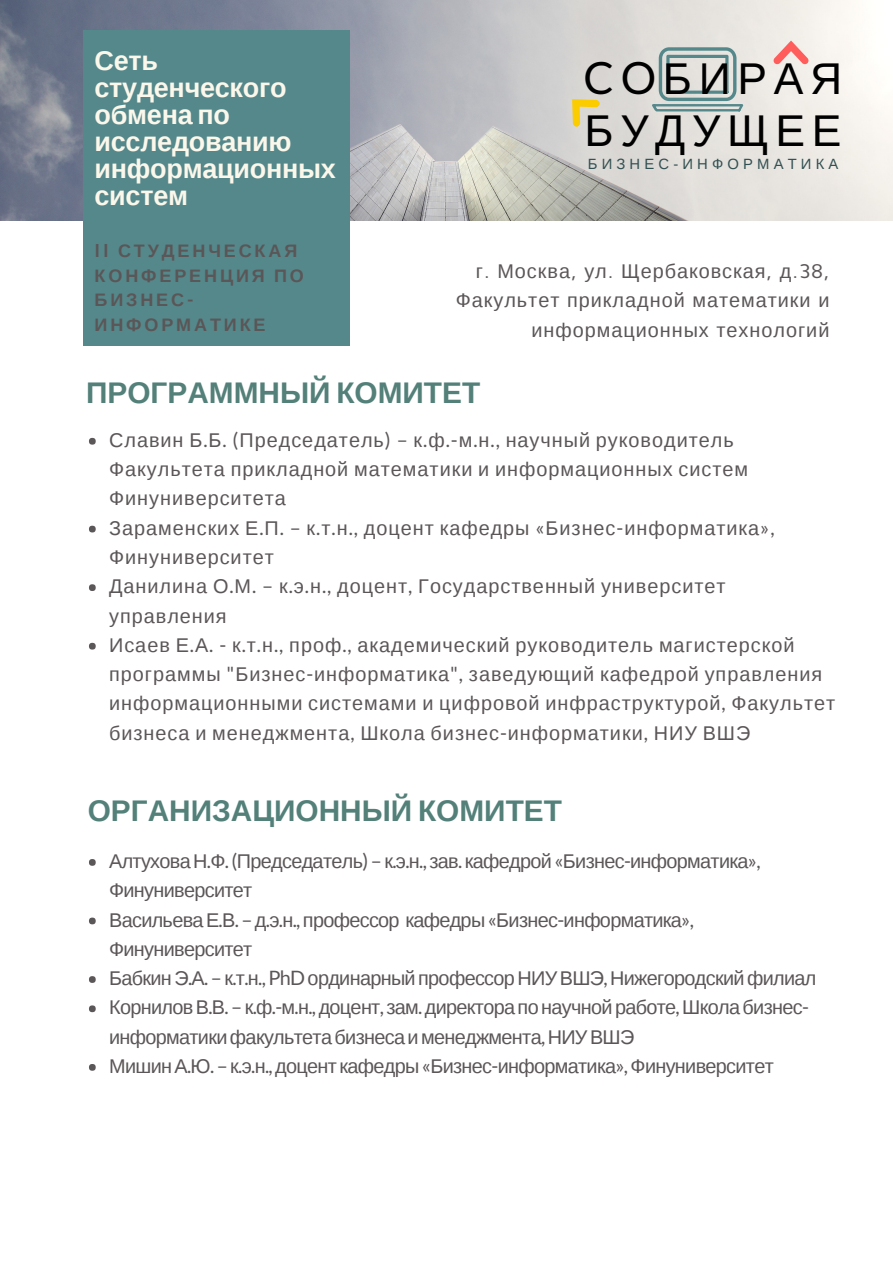
<style>
.page{position:relative;width:893px;height:1263px;background:#fff}
.page>*{position:absolute;margin:0;border:0;box-sizing:border-box;transform-origin:0 0}
.t1{font:44.55px/51.8px "Liberation Sans";letter-spacing:.15em;color:#000}
.t2{font:700 29.85px "Liberation Sans";color:#538079}
.t3{font:700 27px/27px "Liberation Sans";letter-spacing:-.01em;color:#fbf7eb}
.t4{font:19.8px/29.2px "Liberation Sans";letter-spacing:.05em;color:#5b5657;text-align:right}
.t5{font:19.8px/29.2px "Liberation Sans";letter-spacing:-.035em;color:#5b5657}
.t6{font:700 18px/24.8px "Liberation Sans";letter-spacing:.16em;color:#5b5657}
.t7{font:14.85px "Liberation Sans";letter-spacing:.28em;color:#325052}
.s1{font-family:"Lato"}
.s2{font-family:"Arimo"}
.s3{font-family:"Nunito";font-weight:300}
</style>
<div class="page">
<img style="left:0;top:0;width:893px;height:221px">
<div style="left:83px;top:30px;width:267px;height:316px;background:#55888b"></div>
<div style="left:89px;top:438px;width:7px;height:7px;background:#5b5657;border-radius:50%"></div>
<div style="left:89px;top:526px;width:7px;height:6px;background:#5b5657;border-radius:50%"></div>
<div style="left:89px;top:584px;width:7px;height:7px;background:#5b5657;border-radius:50%"></div>
<div style="left:89px;top:643px;width:7px;height:7px;background:#5b5657;border-radius:50%"></div>
<div style="left:89px;top:859px;width:7px;height:7px;background:#5b5657;border-radius:50%"></div>
<div style="left:89px;top:917px;width:7px;height:7px;background:#5b5657;border-radius:50%"></div>
<div style="left:89px;top:976px;width:7px;height:7px;background:#5b5657;border-radius:50%"></div>
<div style="left:89px;top:1005px;width:7px;height:7px;background:#5b5657;border-radius:50%"></div>
<div style="left:89px;top:1064px;width:7px;height:7px;background:#5b5657;border-radius:50%"></div>
<svg style="left:652px;top:47px;width:91px;height:64px;background:#b8c6c3"></svg>
<svg style="left:560px;top:87px;width:41px;height:41px;background:#ded3a9"></svg>
<svg style="left:774px;top:41px;width:34px;height:23px"></svg>
<h3 class="t3" style="left:95px;top:47px;width:243px">Сеть студенческого обмена по исследованию информационных систем</h3>
<p class="t6" style="left:95px;top:238px;width:211px"><span class="s1">II</span> СТУДЕНЧЕСКАЯ<br>КОНФЕРЕНЦИЯ ПО<br>БИЗНЕС<span class="s1">-<br></span>ИНФОРМАТИКЕ</p>
<h1 class="t1" style="left:584px;top:52px;width:260px"><span class="s1">CO</span>БИРАЯ<br>БУДУЩЕЕ</h1>
<p class="t7" style="left:588px;top:155px;width:252px">БИЗНЕС<span class="s2">-</span>ИНФОРМАТИКА</p>
<p class="t4" style="left:456px;top:256px;width:375px">г<span class="s3">.</span> Москва<span class="s3">,</span> ул<span class="s3">.</span> Щербаковская<span class="s3">,</span> д<span class="s3">.38,<br></span>Факультет прикладной математики и информационных технологий</p>
<h2 class="t2" style="left:86px;top:376px;width:395px">ПРОГРАММНЫЙ КОМИТЕТ</h2>
<p class="t4" style="left:109px;top:425px;width:728px;text-align:left">Славин Б<span class="s1">.</span>Б<span class="s1">. (</span>Председатель<span class="s1">) –</span> к<span class="s1">.</span>ф<span class="s1">.-</span>м<span class="s1">.</span>н<span class="s1">.,</span> научный руководитель Факультета прикладной математики и информационных систем Финуниверситета<br>Зараменских Е<span class="s1">.</span>П<span class="s1">. –</span> к<span class="s1">.</span>т<span class="s1">.</span>н<span class="s1">.,</span> доцент кафедры <span class="s1">«</span>Бизнес<span class="s1">-</span>информатика<span class="s1">», </span>Финуниверситет<br>Данилина О<span class="s1">.</span>М<span class="s1">. –</span> к<span class="s1">.</span>э<span class="s1">.</span>н<span class="s1">.,</span> доцент<span class="s1">,</span> Государственный университет управления<br>Исаев Е<span class="s1">.</span>А<span class="s1">. -</span> к<span class="s1">.</span>т<span class="s1">.</span>н<span class="s1">.,</span> проф<span class="s1">.,</span> академический руководитель магистерской программы <span class="s1">"</span>Бизнес<span class="s1">-</span>информатика<span class="s1">",</span> заведующий кафедрой управления информационными системами и цифровой инфраструктурой<span class="s1">,</span> Факультет бизнеса и менеджмента<span class="s1">,</span> Школа бизнес<span class="s1">-</span>информатики<span class="s1">,</span> НИУ ВШЭ</p>
<h2 class="t2" style="left:88px;top:794px;width:476px">ОРГАНИЗАЦИОННЫЙ КОМИТЕТ</h2>
<p class="t5" style="left:109px;top:846px;width:709px">Алтухова Н<span class="s1">.</span>Ф<span class="s1">. (</span>Председатель<span class="s1">) –</span> к<span class="s1">.</span>э<span class="s1">.</span>н<span class="s1">.,</span> зав<span class="s1">.</span> кафедрой <span class="s1">«</span>Бизнес<span class="s1">-</span>информатика<span class="s1">», </span>Финуниверситет<br>Васильева Е<span class="s1">.</span>В<span class="s1">. –</span> д<span class="s1">.</span>э<span class="s1">.</span>н<span class="s1">.,</span> профессор кафедры <span class="s1">«</span>Бизнес<span class="s1">-</span>информатика<span class="s1">», </span>Финуниверситет<br>Бабкин Э<span class="s1">.</span>А<span class="s1">. –</span> к<span class="s1">.</span>т<span class="s1">.</span>н<span class="s1">., PhD</span> ординарный профессор НИУ ВШЭ<span class="s1">,</span> Нижегородский филиал Корнилов В<span class="s1">.</span>В<span class="s1">. –</span> к<span class="s1">.</span>ф<span class="s1">.-</span>м<span class="s1">.</span>н<span class="s1">.,</span> доцент<span class="s1">,</span> зам<span class="s1">.</span> директора по научной работе<span class="s1">,</span> Школа бизнес&shy;информатики факультета бизнеса и менеджмента<span class="s1">,</span> НИУ ВШЭ<br>Мишин А<span class="s1">.</span>Ю<span class="s1">. –</span> к<span class="s1">.</span>э<span class="s1">.</span>н<span class="s1">.,</span> доцент кафедры <span class="s1">«</span>Бизнес<span class="s1">-</span>информатика<span class="s1">»,</span> Финуниверситет</p>
</div>
